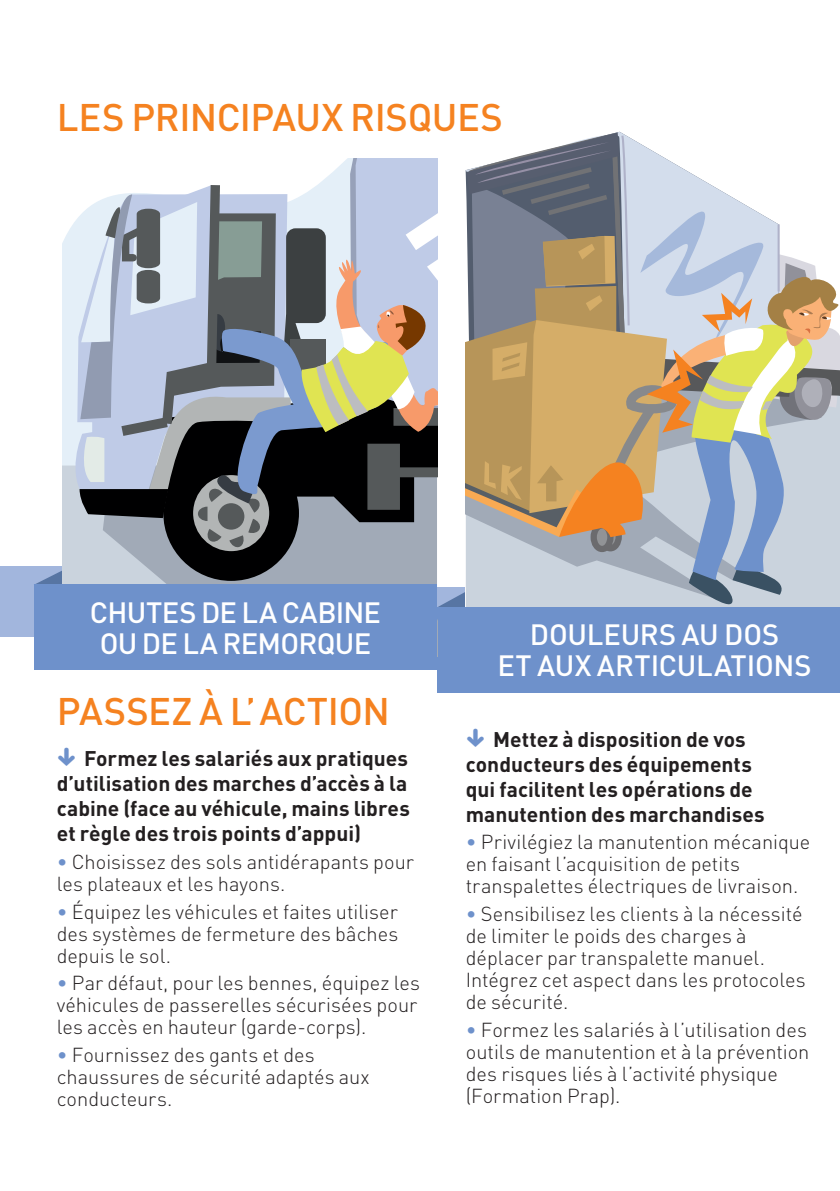
<style>
.page{position:relative;width:840px;height:1191px;background:#fff}
.page>*{position:absolute;margin:0;border:0;box-sizing:border-box;transform-origin:0 0}
.t1{font:500 38px "DINOT";letter-spacing:-.01em;color:#f58220}
.t2{font:500 29px/31px "DINOT";letter-spacing:-.01em;color:#fff;text-align:center}
.t3{font:700 21px/25px "DINOT";color:#231f20}
.t4{font:300 20px/22px "DINOT";color:#231f20}
.s1{color:#6e91cb}
</style>
<div class="page">
<div style="left:0;top:566px;width:70px;height:71px;background:#a2b6dd"></div>
<svg style="left:34px;top:571px;width:28px;height:14px"></svg>
<div style="left:437px;top:607px;width:402px;height:85px;background:#6e91cb"></div>
<svg style="left:64px;top:218px;width:14px;height:288px;background:#e0ebf4"></svg>
<svg style="left:78px;top:131px;width:761px;height:525px"></svg>
<div style="left:34px;top:585px;width:403px;height:85px;background:#6e91cb"></div>
<h1 class="t1" style="left:57px;top:93px;width:447px">LES PRINCIPAUX RISQUES</h1>
<h2 class="t2" style="left:90px;top:596px;width:292px">CHUTES DE LA CABINE<br>OU DE LA REMORQUE</h2>
<h1 class="t1" style="left:57px;top:687px;width:334px">PASSEZ À L’ACTION</h1>
<p class="t3" style="left:57px;top:745px;width:354px;text-align:justify;text-indent:27px">Formez les salariés aux pratiques d’utilisation des marches d’accès à la cabine (face au véhicule, mains libres et règle des trois points d’appui)</p>
<p class="t4" style="left:57px;top:850px;width:358px"><span class="s1">•</span> Choisissez des sols antidérapants pour les plateaux et les hayons.</p>
<p class="t4" style="left:57px;top:900px;width:343px;text-align:justify"><span class="s1">•</span> Équipez les véhicules et faites utiliser des systèmes de fermeture des bâches depuis le sol.</p>
<p class="t4" style="left:57px;top:971px;width:364px"><span class="s1">•</span> Par défaut, pour les bennes, équipez les véhicules de passerelles sécurisées pour les accès en hauteur (garde-corps).</p>
<p class="t4" style="left:57px;top:1043px;width:314px"><span class="s1">•</span> Fournissez des gants et des chaussures de sécurité adaptés aux conducteurs.</p>
<h2 class="t2" style="left:497px;top:619px;width:315px">DOULEURS AU DOS<br>ET AUX ARTICULATIONS</h2>
<p class="t3" style="left:465px;top:726px;width:300px;text-indent:27px">Mettez à disposition de vos conducteurs des équipements qui facilitent les opérations de manutention des marchandises</p>
<p class="t4" style="left:465px;top:831px;width:346px"><span class="s1">•</span> Privilégiez la manutention mécanique en faisant l’acquisition de petits transpalettes électriques de livraison.</p>
<p class="t4" style="left:465px;top:902px;width:341px"><span class="s1">•</span> Sensibilisez les clients à la nécessité de limiter le poids des charges à déplacer par transpalette manuel.<br>Intégrez cet aspect dans les protocoles de sécurité.</p>
<p class="t4" style="left:465px;top:1018px;width:345px"><span class="s1">•</span> Formez les salariés à l’utilisation des outils de manutention et à la prévention des risques liés à l’activité physique (Formation Prap).</p>
</div>
